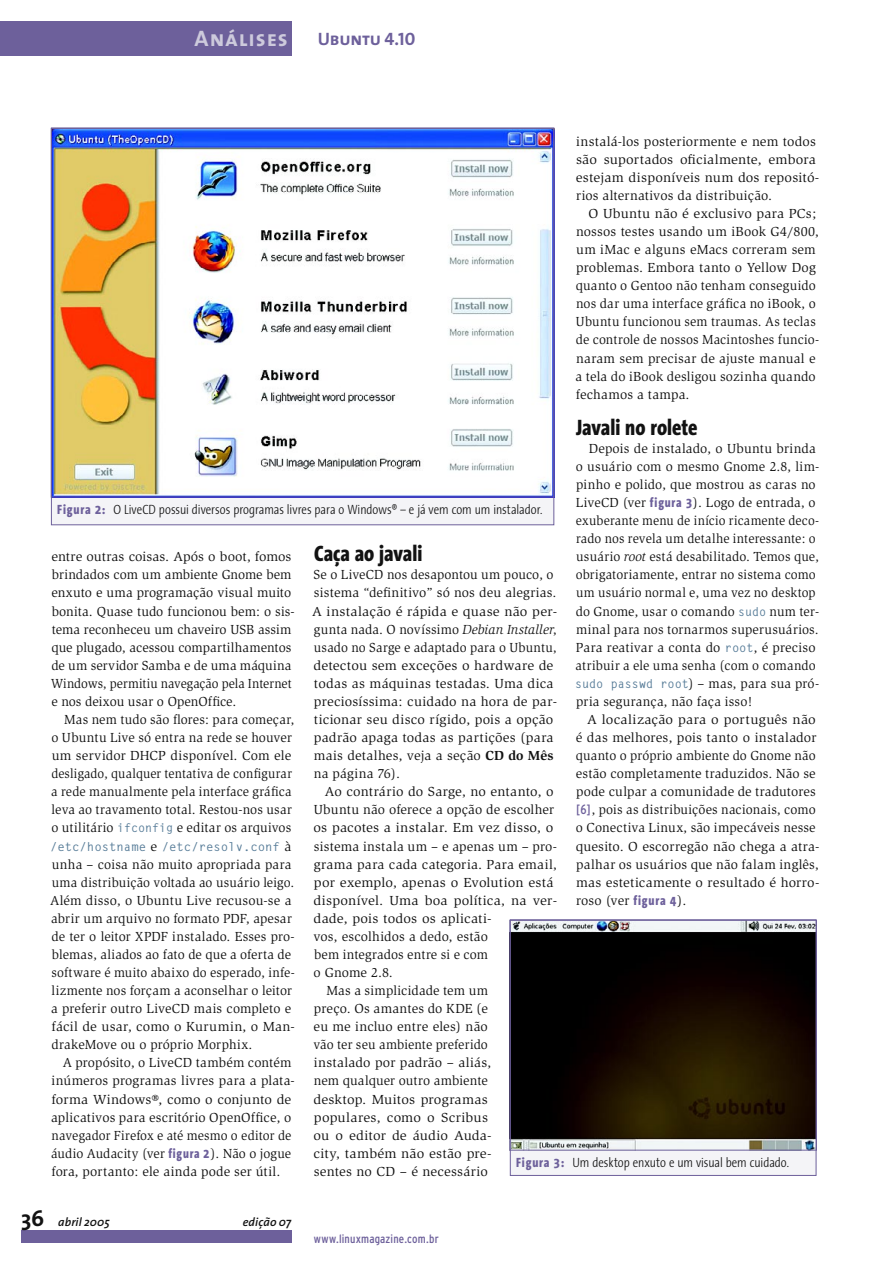
<style>
.page{position:relative;width:893px;height:1263px;background:#fff}
.page>*{position:absolute;margin:0;border:0;box-sizing:border-box;transform-origin:0 0}
.subtitle{font:800 22.5px "The Sans Condensed";color:#121212}
.section{font:22.5px "The Sans Bold Caps";letter-spacing:.035em;color:#cdcadc}
.t1{font:700 22.5px "The Sans";color:#121212}
.subject{font:18px "The Sans Bold Caps";letter-spacing:-.015em;color:#6d609b}
.paragraph{font:13.5px/18px "Slimbach";letter-spacing:.01em;color:#121212}
.paragraph_one{font:13.5px/18px "Slimbach";letter-spacing:.015em;color:#121212}
.paragraph-2{font:13.5px/18px "Slimbach";letter-spacing:.01em;color:#121212;scale:1.05 1}
.paragraph-3{font:13.5px/18px "Slimbach";letter-spacing:.01em;color:#121212;scale:1.04 1}
.t2{font:300 13.5px "The Sans Condensed";color:#121212}
.paragraph-4{font:700 12px "Gothic Looser";color:#577c98}
.t3{font:condensed 12px "Interstate";letter-spacing:.015em;color:#6d609b}
.t4{font:italic 600 12px "The Sans";letter-spacing:.005em;color:#121212}
.s1{font-family:"The Sans Condensed";font-weight:800;color:#6d609b}
.s2{font-style:italic}
.s3{font-family:"Gothic Looser";font-weight:700;font-size:12px;color:#577c98}
.s4{font-family:"Interstate";font-stretch:condensed;color:#6d609b}
.s5{font-weight:800;color:#6d609b}
.s6{font-weight:700}
.s7{font-family:"Slimbach";font-weight:400;font-size:13.5px;color:#121212}
</style>
<div class="page">
<svg style="left:51px;top:127px;width:504px;height:398px"></svg>
<svg style="left:510px;top:919px;width:307px;height:257px;background:#38322c"></svg>
<div style="left:0;top:21px;width:292px;height:34px;background:#6d609b"></div>
<div style="left:21px;top:1230px;width:271px;height:13px;background:#6d609b"></div>
<p class="section" style="left:195px;top:20px;width:95px">Análises</p>
<p class="subject" style="left:318px;top:24px;width:99px">Ubuntu 4.10</p>
<p class="paragraph" style="left:576px;top:132px;width:245px">instalá-los posteriormente e nem todos são suportados oficialmente, embora estejam disponíveis num dos repositó&shy;rios alternativos da distribuição.</p>
<p class="paragraph-3" style="left:576px;top:204px;width:236px;text-indent:13px">O Ubuntu não é exclusivo para PCs; nossos testes usando um iBook G4/800, um iMac e alguns eMacs correram sem problemas. Embora tanto o Yellow Dog quanto o Gentoo não tenham conseguido nos dar uma interface gráfica no iBook, o Ubuntu funcionou sem traumas. As teclas de controle de nossos Macintoshes funcio&shy;naram sem precisar de ajuste manual e a tela do iBook desligou sozinha quando fechamos a tampa.</p>
<p class="subtitle" style="left:576px;top:414px;width:123px">Javali no rolete</p>
<p class="paragraph" style="left:575px;top:439px;width:246px;text-indent:14px">Depois de instalado, o Ubuntu brinda o usuário com o mesmo Gnome 2.8, lim&shy;pinho e polido, que mostrou as caras no LiveCD (ver <span class="s1">figura 3</span>). Logo de entrada, o exuberante menu de início ricamente deco&shy;rado nos revela um detalhe interessante: o usuário <span class="s2">root</span> está desabilitado. Temos que, obrigatoriamente, entrar no sistema como um usuário normal e, uma vez no desktop do Gnome, usar o comando <span class="s3">sudo</span> num ter&shy;minal para nos tornarmos superusuários.<br>Para reativar a conta do <span class="s3">root</span>, é preciso atribuir a ele uma senha (com o comando <span class="s3">sudo passwd root</span>) – mas, para sua pró&shy;pria segurança, não faça isso!</p>
<p class="paragraph-2" style="left:576px;top:710px;width:233px;text-indent:11px">A localização para o português não é das melhores, pois tanto o instalador quanto o próprio ambiente do Gnome não estão completamente traduzidos. Não se pode culpar a comunidade de tradutores <span class="s4">[6]</span>, pois as distribuições nacionais, como o Conectiva Linux, são impecáveis nesse quesito. O escorregão não chega a atra&shy;palhar os usuários que não falam inglês, mas esteticamente o resultado é horro&shy;roso (ver <span class="s1">figura 4</span>).</p>
<p class="t2" style="left:57px;top:498px;width:487px"><span class="s5">Figura 2:</span> O LiveCD possui diversos programas livres para o Windows® – e já vem com um instalador.</p>
<p class="subtitle" style="left:314px;top:541px;width:110px">Caça ao javali</p>
<p class="paragraph_one" style="left:312px;top:566px;width:247px">Se o LiveCD nos desapontou um pouco, o sistema “definitivo” só nos deu alegrias.<br>A instalação é rápida e quase não per&shy;gunta nada. O novíssimo <span class="s2">Debian Installer</span>, usado no Sarge e adaptado para o Ubuntu, detectou sem exceções o hardware de todas as máquinas testadas. Uma dica preciosíssima: cuidado na hora de par&shy;ticionar seu disco rígido, pois a opção padrão apaga todas as partições (para mais detalhes, veja a seção <span class="s6">CD do Mês </span>na página 76).</p>
<p class="paragraph" style="left:313px;top:783px;width:245px;text-indent:11px">Ao contrário do Sarge, no entanto, o<br>Ubuntu não oferece a opção de escolher os pacotes a instalar. Em vez disso, o sistema instala um – e apenas um – pro&shy;grama para cada categoria. Para email, por exemplo, apenas o Evolution está disponível. Uma boa política, na ver&shy;dade, pois todos os aplicati-<br>vos, escolhidos a dedo, estão<br>bem integrados entre si e com<br>o Gnome 2.8.</p>
<p class="paragraph" style="left:313px;top:982px;width:180px;text-indent:13px">Mas a simplicidade tem um preço. Os amantes do KDE (e eu me incluo entre eles) não vão ter seu ambiente preferido instalado por padrão – aliás, nem qualquer outro ambiente desktop. Muitos programas populares, como o Scribus ou o editor de áudio Auda&shy;city, também não estão pre&shy;sentes no CD – é necessário</p>
<p class="paragraph" style="left:51px;top:548px;width:246px">entre outras coisas. Após o boot, fomos brindados com um ambiente Gnome bem enxuto e uma programação visual muito bonita. Quase tudo funcionou bem: o sis&shy;tema reconheceu um chaveiro USB assim que plugado, acessou compartilhamentos de um servidor Samba e de uma máquina Windows, permitiu navegação pela Internet e nos deixou usar o OpenOffice.</p>
<p class="paragraph" style="left:51px;top:710px;width:245px;text-indent:13px">Mas nem tudo são flores: para começar, o Ubuntu Live só entra na rede se houver um servidor DHCP disponível. Com ele desligado, qualquer tentativa de configurar a rede manualmente pela interface gráfica leva ao travamento total. Restou-nos usar o utilitário <span class="s3">ifconfig</span> e editar os arquivos</p>
<p class="paragraph-4" style="left:50px;top:838px;width:243px">/etc/hostname <span class="s7">e</span> /etc/resolv.conf <span class="s7">à</span></p>
<p class="paragraph" style="left:50px;top:855px;width:246px">unha – coisa não muito apropriada para uma distribuição voltada ao usuário leigo.<br>Além disso, o Ubuntu Live recusou-se a abrir um arquivo no formato PDF, apesar de ter o leitor XPDF instalado. Esses pro&shy;blemas, aliados ao fato de que a oferta de software é muito abaixo do esperado, infe&shy;lizmente nos forçam a aconselhar o leitor a preferir outro LiveCD mais completo e fácil de usar, como o Kurumin, o Man&shy;drakeMove ou o próprio Morphix.</p>
<p class="paragraph" style="left:51px;top:1054px;width:245px;text-indent:12px">A propósito, o LiveCD também contém inúmeros programas livres para a plata&shy;forma Windows®, como o conjunto de aplicativos para escritório OpenOffice, o navegador Firefox e até mesmo o editor de áudio Audacity (ver <span class="s1">figura 2</span>). Não o jogue fora, portanto: ele ainda pode ser útil.</p>
<p class="t2" style="left:516px;top:1151px;width:274px"><span class="s5">Figura 3:</span> Um desktop enxuto e um visual bem cuidado.</p>
<p class="t1" style="left:21px;top:1199px;width:25px">36</p>
<p class="t4" style="left:58px;top:1212px;width:53px">abril 2005</p>
<p class="t4" style="left:243px;top:1212px;width:50px">edição 07</p>
<p class="t3" style="left:314px;top:1232px;width:126px">www.linuxmagazine.com.br</p>
</div>
